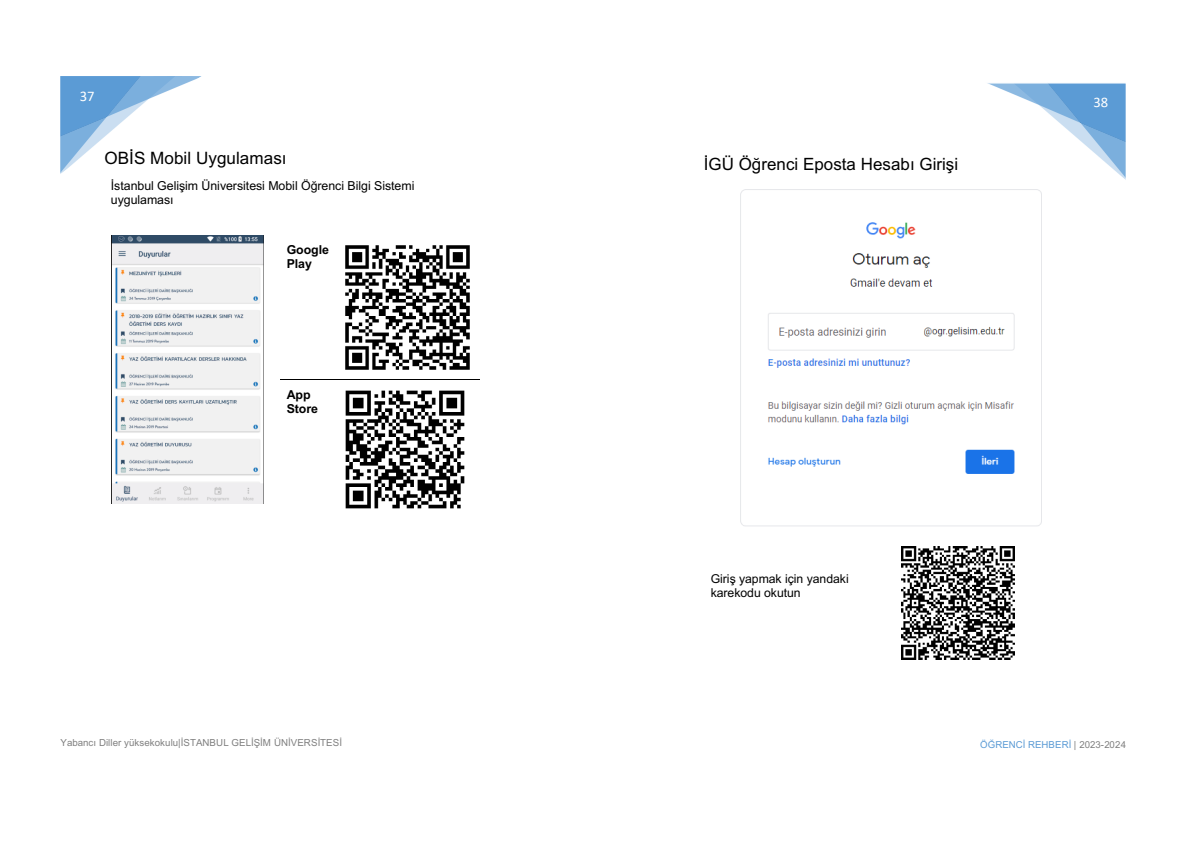
<style>
.page{position:relative;width:1191px;height:842px;background:#fff}
.page>*{position:absolute;margin:0;border:0;box-sizing:border-box;transform-origin:0 0}
.t1{font:17.1px "Arial";letter-spacing:.005em;color:#000}
.t2{font:16.9px "Arial";letter-spacing:.005em;color:#000}
.t3{font:14.7px "Calibri";color:#fff}
.t4{font:14.6px "Calibri";color:#fff}
.t5{font:12.4px/14.1px "Arial";letter-spacing:-.005em;color:#000}
.t6{font:700 12.4px/14.1px "Arial";letter-spacing:-.005em;color:#000}
.t7{font:12.3px/14px "Arial";letter-spacing:-.005em;color:#000}
.t8{font:9.7px "Arial";color:#808080}
.t9{font:9.6px "Arial";letter-spacing:.005em;color:#5b9bd5}
.s1{color:#808080}
</style>
<div class="page">
<svg style="left:60px;top:76px;width:142px;height:98px"></svg>
<hr style="left:280px;top:380px;width:56px;height:1px;background:#000">
<hr style="left:337px;top:380px;width:143px;height:1px;background:#000">
<img style="left:111px;top:235px;width:152px;height:268px">
<img style="left:345px;top:245px;width:125px;height:125px">
<img style="left:345px;top:390px;width:120px;height:119px">
<div style="left:985px;top:82px;width:142px;height:100px;border:1px solid #fff"></div>
<svg style="left:985px;top:83px;width:140px;height:97px"></svg>
<img style="left:740px;top:189px;width:302px;height:338px">
<img style="left:901px;top:546px;width:114px;height:114px">
<p class="t3" style="left:80px;top:86px;width:16px">37</p>
<p class="t1" style="left:104px;top:146px;width:184px">OBİS Mobil Uygulaması</p>
<p class="t5" style="left:111px;top:179px;width:305px">İstanbul Gelişim Üniversitesi Mobil Öğrenci Bilgi Sistemi uygulaması</p>
<p class="t6" style="left:287px;top:242px;width:44px">Google<br>Play</p>
<p class="t6" style="left:287px;top:387px;width:33px">App<br>Store</p>
<p class="t8" style="left:61px;top:736px;width:283px">Yabancı Diller yüksekokulu|İSTANBUL GELİŞİM ÜNİVERSİTESİ</p>
<p class="t2" style="left:703px;top:152px;width:256px">İGÜ Öğrenci Eposta Hesabı Girişi</p>
<p class="t4" style="left:1093px;top:92px;width:16px">38</p>
<p class="t7" style="left:710px;top:572px;width:139px">Giriş yapmak için yandaki karekodu okutun</p>
<p class="t9" style="left:980px;top:738px;width:147px">ÖĞRENCİ REHBERİ <span class="s1">| 2023-2024</span></p>
</div>
